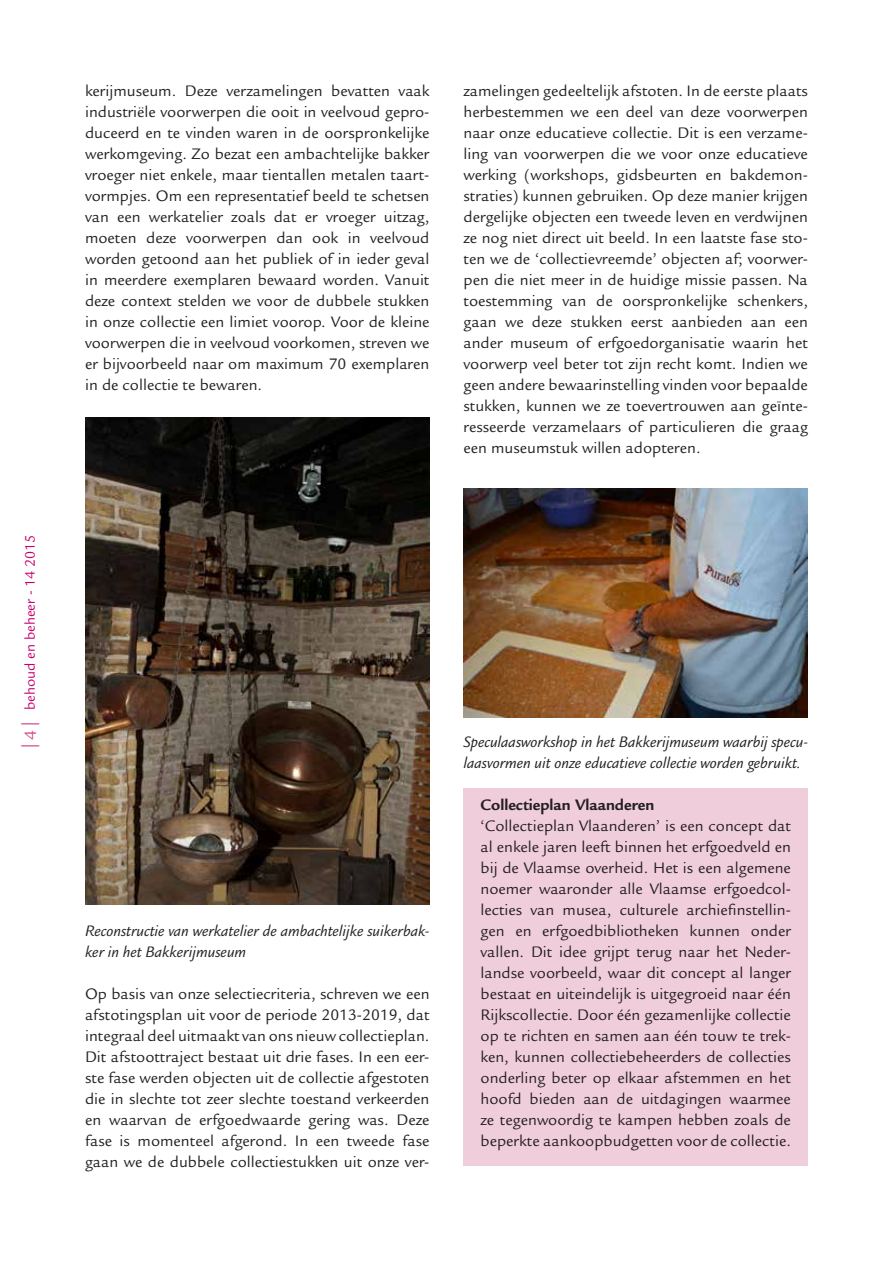
<style>
.page{position:relative;width:893px;height:1263px;background:#fff}
.page>*{position:absolute;margin:0;border:0;box-sizing:border-box;transform-origin:0 0}
.t1{font:16.5px/21px "Legacy Sans Std";color:#231f20;text-align:justify}
.t2{font:italic 16.5px/21px "Legacy Sans Std";color:#231f20}
.t3{font:700 16.5px "Legacy Sans Std";color:#231f20}
.t4{font:15px "Legacy Sans Std";color:#c6006f}
.s1{font-family:"Myriad Pro";font-size:18px;color:#d04e86}
.s2{font-size:18px;color:#d04e86}
</style>
<div class="page">
<div style="left:463px;top:788px;width:345px;height:377px;background:#f0cdda"></div>
<img style="left:85px;top:418px;width:344px;height:486px">
<img style="left:463px;top:489px;width:345px;height:229px">
<p class="t4" style="left:22px;top:748px;width:215px;rotate:-90deg"><span class="s1">|</span> <span class="s2">4</span> <span class="s1">|</span> behoud en beheer - 14 2015</p>
<p class="t1" style="left:85px;top:80px;width:346px">kerijmuseum. Deze verzamelingen bevatten vaak industriële voorwerpen die ooit in veelvoud gepro&shy;duceerd en te vinden waren in de oorspronkelijke werkomgeving. Zo bezat een ambachtelijke bakker vroeger niet enkele, maar tientallen metalen taart&shy;vormpjes. Om een representatief beeld te schetsen van een werkatelier zoals dat er vroeger uitzag, moeten deze voorwerpen dan ook in veelvoud worden getoond aan het publiek of in ieder geval in meerdere exemplaren bewaard worden. Vanuit deze context stelden we voor de dubbele stukken in onze collectie een limiet voorop. Voor de kleine voorwerpen die in veelvoud voorkomen, streven we er bijvoorbeeld naar om maximum 70 exemplaren in de collectie te bewaren.</p>
<p class="t1" style="left:463px;top:81px;width:346px">zamelingen gedeeltelijk afstoten. In de eerste plaats herbestemmen we een deel van deze voorwerpen naar onze educatieve collectie. Dit is een verzame&shy;ling van voorwerpen die we voor onze educatieve werking (workshops, gidsbeurten en bakdemon&shy;straties) kunnen gebruiken. Op deze manier krijgen dergelijke objecten een tweede leven en verdwijnen ze nog niet direct uit beeld. In een laatste fase sto&shy;ten we de ‘collectievreemde’ objecten af; voorwer&shy;pen die niet meer in de huidige missie passen. Na toestemming van de oorspronkelijke schenkers, gaan we deze stukken eerst aanbieden aan een ander museum of erfgoedorganisatie waarin het voorwerp veel beter tot zijn recht komt. Indien we geen andere bewaarinstelling vinden voor bepaalde stukken, kunnen we ze toevertrouwen aan geïnte&shy;resseerde verzamelaars of particulieren die graag een museumstuk willen adopteren.</p>
<p class="t2" style="left:85px;top:921px;width:346px">Reconstructie van werkatelier de ambachtelijke suikerbak&shy;ker in het Bakkerijmuseum</p>
<p class="t1" style="left:85px;top:983px;width:346px">Op basis van onze selectiecriteria, schreven we een afstotingsplan uit voor de periode 2013-2019, dat integraal deel uitmaakt van ons nieuw collectieplan.<br>Dit afstoottraject bestaat uit drie fases. In een eer&shy;ste fase werden objecten uit de collectie afgestoten die in slechte tot zeer slechte toestand verkeerden en waarvan de erfgoedwaarde gering was. Deze fase is momenteel afgerond. In een tweede fase gaan we de dubbele collectiestukken uit onze ver-</p>
<p class="t2" style="left:463px;top:732px;width:346px">Speculaasworkshop in het Bakkerijmuseum waarbij specu&shy;laasvormen uit onze educatieve collectie worden gebruikt.</p>
<p class="t3" style="left:480px;top:795px;width:175px">Collectieplan Vlaanderen</p>
<p class="t1" style="left:480px;top:815px;width:312px">‘Collectieplan Vlaanderen’ is een concept dat al enkele jaren leeft binnen het erfgoedveld en bij de Vlaamse overheid. Het is een algemene noemer waaronder alle Vlaamse erfgoedcol&shy;lecties van musea, culturele archiefinstellin&shy;gen en erfgoedbibliotheken kunnen onder vallen. Dit idee grijpt terug naar het Neder&shy;landse voorbeeld, waar dit concept al langer bestaat en uiteindelijk is uitgegroeid naar één Rijkscollectie. Door één gezamenlijke collectie op te richten en samen aan één touw te trek&shy;ken, kunnen collectiebeheerders de collecties onderling beter op elkaar afstemmen en het hoofd bieden aan de uitdagingen waarmee ze tegenwoordig te kampen hebben zoals de beperkte aankoopbudgetten voor de collectie.</p>
</div>
